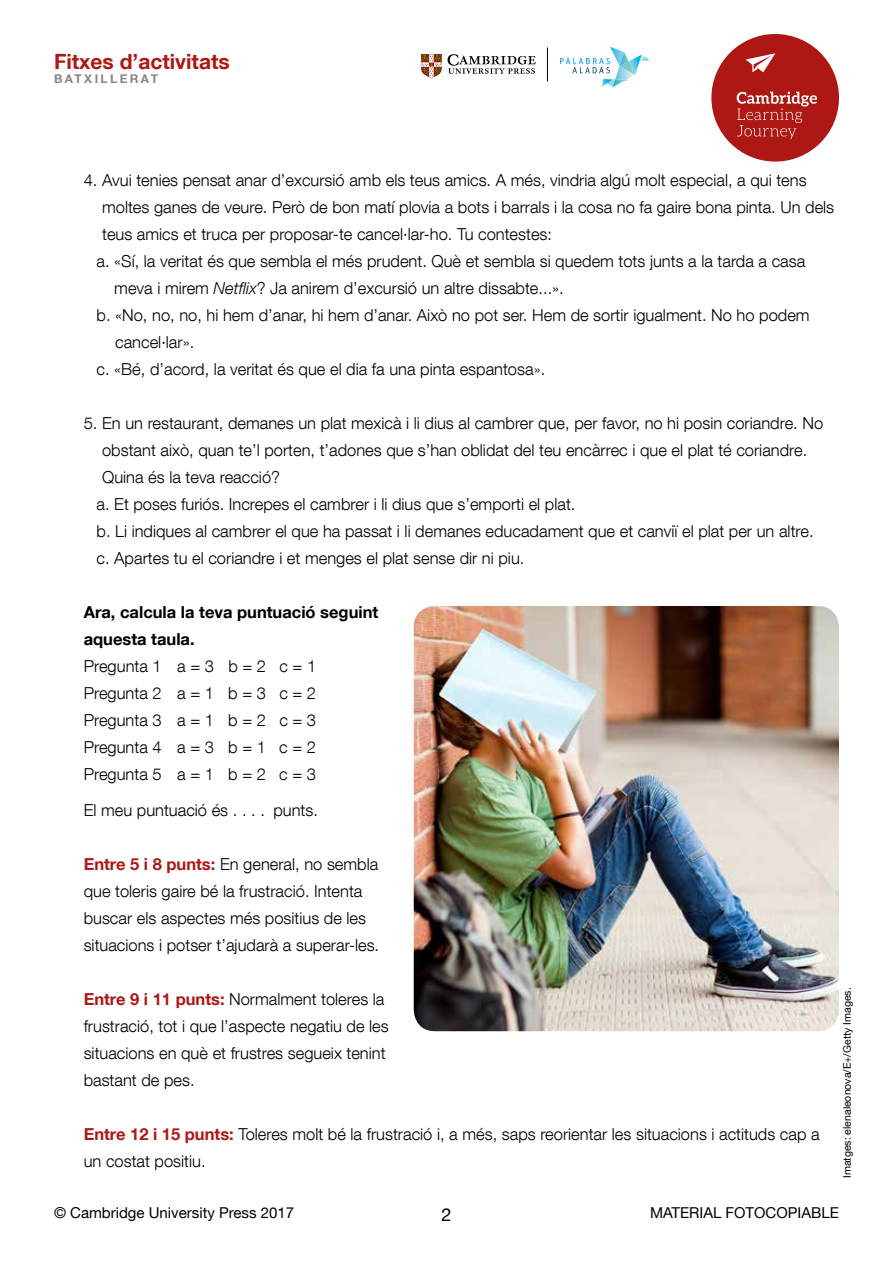
<style>
.page{position:relative;width:893px;height:1263px;background:#fff}
.page>*{position:absolute;margin:0;border:0;box-sizing:border-box;transform-origin:0 0}
.t1{font:700 21px "Helvetica Neue LT Com";color:#ad1815}
.t2{font:18px "Helvetica Neue LT Com";color:#000}
.t3{font:300 16.5px/27px "Helvetica Neue LT Com";color:#000}
.t4{font:700 16.5px/27px "Helvetica Neue LT Com";color:#000}
.t5{font:15px "Helvetica Neue LT Com";color:#000}
.t6{font:700 12px "Helvetica Neue LT Com";letter-spacing:.2em;color:#878787}
.t7{font:10.5px "Helvetica Neue LT Com";color:#000}
.s1{font-style:italic}
.s2{font-weight:700;color:#ad1815}
</style>
<div class="page">
<div style="left:711px;top:34px;width:128px;height:128px;background:#ad1815;border-radius:50%"></div>
<svg style="left:737px;top:92px;width:80px;height:47px"></svg>
<svg style="left:746px;top:53px;width:29px;height:19px"></svg>
<hr style="left:547px;top:48px;width:1px;height:34px;background:#000">
<svg style="left:421px;top:54px;width:21px;height:24px"></svg>
<svg style="left:448px;top:54px;width:88px;height:20px"></svg>
<svg style="left:560px;top:47px;width:89px;height:40px"></svg>
<img style="left:612px;top:79px;width:14px;height:8px">
<img style="left:414px;top:606px;width:425px;height:425px">
<p class="t1" style="left:54px;top:48px;width:177px">Fitxes d’activitats</p>
<p class="t6" style="left:54px;top:72px;width:105px">BATXILLERAT</p>
<p class="t3" style="left:84px;top:166px;width:724px">4. Avui tenies pensat anar d’excursió amb els teus amics. A més, vindria algú molt especial, a qui tens</p>
<p class="t3" style="left:102px;top:193px;width:734px">moltes ganes de veure. Però de bon matí plovia a bots i barrals i la cosa no fa gaire bona pinta. Un dels</p>
<p class="t3" style="left:102px;top:220px;width:451px">teus amics et truca per proposar-te cancel·lar-ho. Tu contestes:</p>
<p class="t3" style="left:97px;top:247px;width:710px">a. «Sí, la veritat és que sembla el més prudent. Què et sembla si quedem tots junts a la tarda a casa</p>
<p class="t3" style="left:114px;top:274px;width:451px">meva i mirem <span class="s1">Netflix</span>? Ja anirem d’excursió un altre dissabte...».</p>
<p class="t3" style="left:97px;top:301px;width:715px">b. «No, no, no, hi hem d’anar, hi hem d’anar. Això no pot ser. Hem de sortir igualment. No ho podem</p>
<p class="t3" style="left:115px;top:328px;width:81px">cancel·lar».</p>
<p class="t3" style="left:97px;top:355px;width:450px">c. «Bé, d’acord, la veritat és que el dia fa una pinta espantosa».</p>
<p class="t3" style="left:84px;top:409px;width:741px">5. En un restaurant, demanes un plat mexicà i li dius al cambrer que, per favor, no hi posin coriandre. No</p>
<p class="t3" style="left:102px;top:436px;width:707px">obstant això, quan te’l porten, t’adones que s’han oblidat del teu encàrrec i que el plat té coriandre.</p>
<p class="t3" style="left:102px;top:463px;width:179px">Quina és la teva reacció?</p>
<p class="t3" style="left:97px;top:490px;width:480px">a. Et poses furiós. Increpes el cambrer i li dius que s’emporti el plat.</p>
<p class="t3" style="left:97px;top:517px;width:719px">b. Li indiques al cambrer el que ha passat i li demanes educadament que et canviï el plat per un altre.</p>
<p class="t3" style="left:97px;top:544px;width:429px">c. Apartes tu el coriandre i et menges el plat sense dir ni piu.</p>
<p class="t4" style="left:84px;top:598px;width:296px">Ara, calcula la teva puntuació seguint aquesta taula.</p>
<p class="t3" style="left:84px;top:652px;width:234px;text-align:justify">Pregunta 1 a = 3 b = 2 c = 1<br>Pregunta 2 a = 1 b = 3 c = 2<br>Pregunta 3 a = 1 b = 2 c = 3<br>Pregunta 4 a = 3 b = 1 c = 2<br>Pregunta 5 a = 1 b = 2 c = 3</p>
<p class="t3" style="left:84px;top:796px;width:155px">El meu puntuació és ...</p>
<p class="t3" style="left:273px;top:796px;width:46px">punts.</p>
<p class="t3" style="left:84px;top:850px;width:297px"><span class="s2">Entre 5 i 8 punts:</span> En general, no sembla que toleris gaire bé la frustració. Intenta buscar els aspectes més positius de les situacions i potser t’ajudarà a superar-les.</p>
<p class="t3" style="left:84px;top:985px;width:307px"><span class="s2">Entre 9 i 11 punts:</span> Normalment toleres la frustració, tot i que l’aspecte negatiu de les situacions en què et frustres segueix tenint bastant de pes.</p>
<p class="t3" style="left:84px;top:1120px;width:737px"><span class="s2">Entre 12 i 15 punts:</span> Toleres molt bé la frustració i, a més, saps reorientar les situacions i actituds cap a un costat positiu.</p>
<p class="t7" style="left:840px;top:1178px;width:192px;rotate:-90deg">Imatges: elenaleonova/E+/Getty Images.</p>
<p class="t5" style="left:54px;top:1204px;width:242px">© Cambridge University Press 2017</p>
<p class="t2" style="left:441px;top:1203px;width:12px">2</p>
<p class="t5" style="left:650px;top:1204px;width:190px">MATERIAL FOTOCOPIABLE</p>
</div>
